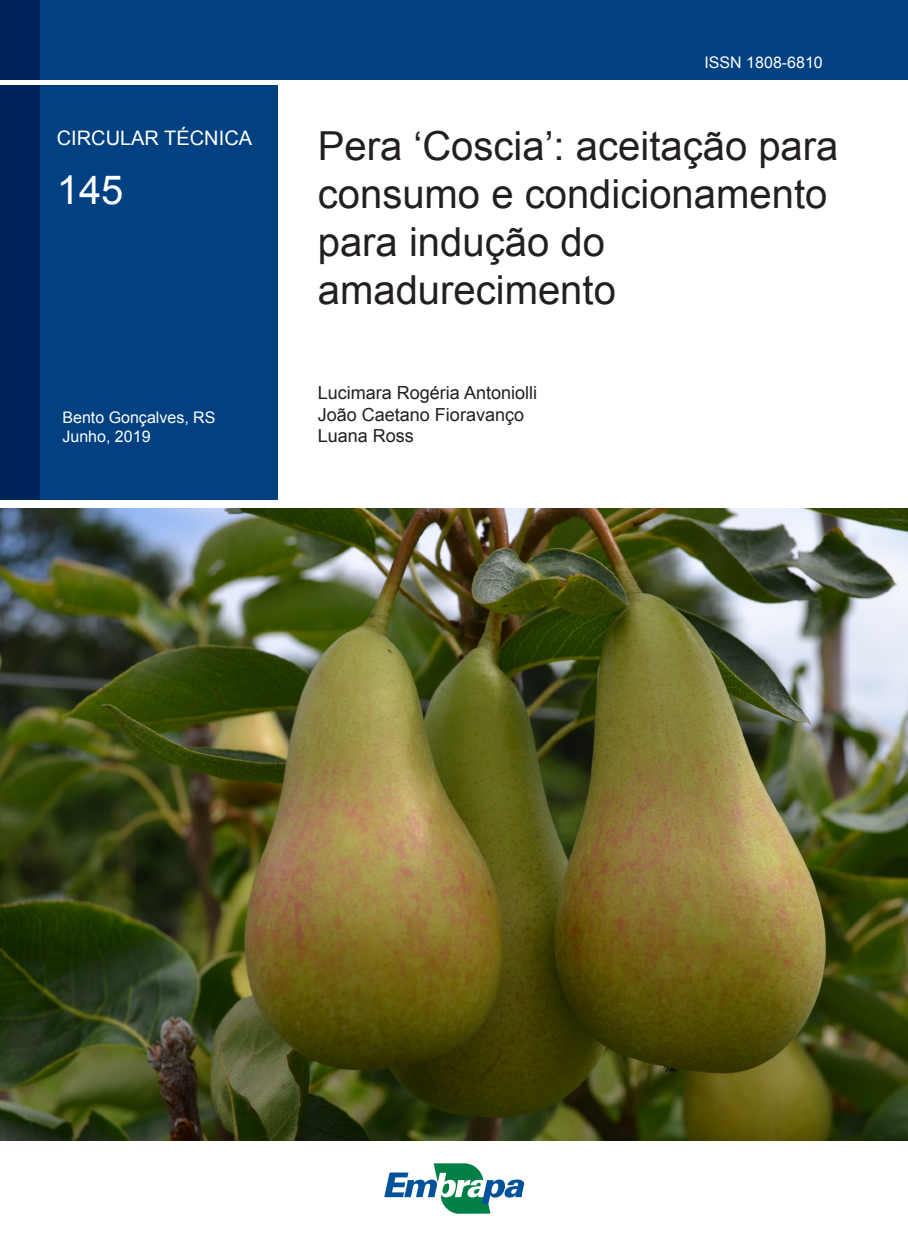
<style>
.page{position:relative;width:908px;height:1248px;background:#fff}
.page>*{position:absolute;margin:0;border:0;box-sizing:border-box;transform-origin:0 0}
.SUBTITULO_CAPA{font:40px/48px "Arial";color:#231f20}
.NUMERO_PUBLICACAO{font:40px "Arial";color:#fff}
.CIRCULAR_TECNICA{font:20px "Arial";color:#fff}
.t1{font:18px "Arial";color:#231f20}
.CIDADE_-_MES_-_ESTAD{font:16px "Arial";color:#fff}
.NUMERO_ISSN{font:16px "Arial";color:#fff}
</style>
<div class="page">
<div style="left:0;top:0;width:907px;height:79px;background:#014081"></div>
<svg style="left:384px;top:1163px;width:140px;height:50px"></svg>
<img style="left:0;top:508px;width:907px;height:632px">
<div style="left:0;top:85px;width:277px;height:414px;background:#014081"></div>
<div style="left:0;top:85px;width:40px;height:414px;background:#002359"></div>
<div style="left:0;top:0;width:40px;height:79px;background:#002359"></div>
<p class="CIRCULAR_TECNICA" style="left:57px;top:125px;width:197px">CIRCULAR TÉCNICA</p>
<p class="NUMERO_PUBLICACAO" style="left:57px;top:164px;width:68px">145</p>
<p class="CIDADE_-_MES_-_ESTAD" style="left:62px;top:407px;width:154px">Bento Gonçalves, RS</p>
<p class="CIDADE_-_MES_-_ESTAD" style="left:62px;top:426px;width:90px">Junho, 2019</p>
<p class="NUMERO_ISSN" style="left:704px;top:52px;width:120px">ISSN 1808-6810</p>
<p class="SUBTITULO_CAPA" style="left:317px;top:122px;width:522px">Pera ‘Coscia’: aceitação para consumo e condicionamento para indução do amadurecimento</p>
<p class="t1" style="left:317px;top:381px;width:221px">Lucimara Rogéria Antoniolli</p>
<p class="t1" style="left:317px;top:402px;width:208px">João Caetano Fioravanço</p>
<p class="t1" style="left:317px;top:424px;width:98px">Luana Ross</p>
</div>
